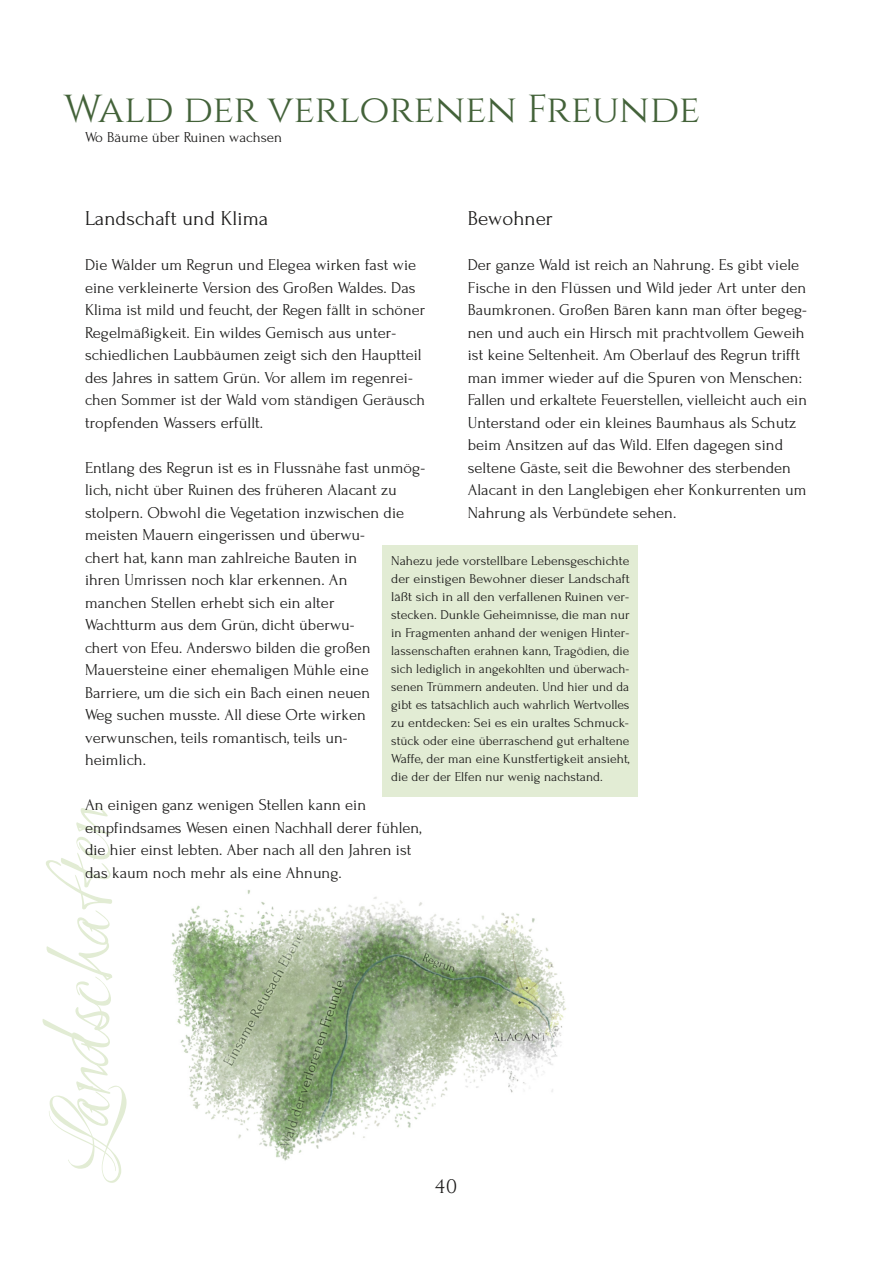
<style>
.page{position:relative;width:893px;height:1263px;background:#fff}
.page>*{position:absolute;margin:0;border:0;box-sizing:border-box;transform-origin:0 0}
.t1{font:96px "Ruthie";color:#e2ecd4}
.t2{font:39px "Cinzel";color:#436239}
.t3{font:21px "Forum";color:#1c1b1a}
.t4{font:19.5px "Cinzel";color:#1c1b1a}
.t5{font:16.5px/22.5px "Forum";color:#1c1b1a}
.t6{font:15px "Forum";color:#1c1b1a}
.t7{font:13.5px/18px "Forum";color:#1c1b1a;text-align:justify}
</style>
<div class="page">
<img style="left:171px;top:890px;width:396px;height:271px">
<div style="left:383px;top:545px;width:255px;height:251px;background:#e2ecd4"></div>
<h2 class="t2" style="left:64px;top:90px;width:638px">Wald der verlorenen Freunde</h2>
<p class="t6" style="left:85px;top:129px;width:199px">Wo Bäume über Ruinen wachsen</p>
<p class="t3" style="left:85px;top:207px;width:185px">Landschaft und Klima</p>
<p class="t5" style="left:85px;top:254px;width:342px">Die Wälder um Regrun und Elegea wirken fast wie eine verkleinerte Version des Großen Waldes. Das Klima ist mild und feucht, der Regen fällt in schöner Regelmäßigkeit. Ein wildes Gemisch aus unter&shy;schiedlichen Laubbäumen zeigt sich den Hauptteil des Jahres in sattem Grün. Vor allem im regenrei&shy;chen Sommer ist der Wald vom ständigen Geräusch tropfenden Wassers erfüllt.</p>
<p class="t5" style="left:85px;top:456px;width:342px">Entlang des Regrun ist es in Flussnähe fast unmög&shy;lich, nicht über Ruinen des früheren Alacant zu stolpern. Obwohl die Vegetation inzwischen die meisten Mauern eingerissen und überwu-<br>chert hat, kann man zahlreiche Bauten in<br>ihren Umrissen noch klar erkennen. An<br>manchen Stellen erhebt sich ein alter<br>Wachtturm aus dem Grün, dicht überwu-<br>chert von Efeu. Anderswo bilden die großen Mauersteine einer ehemaligen Mühle eine Barriere, um die sich ein Bach einen neuen<br>Weg suchen musste. All diese Orte wirken verwunschen, teils romantisch, teils un-<br>heimlich.</p>
<p class="t5" style="left:85px;top:794px;width:338px">An einigen ganz wenigen Stellen kann ein empfindsames Wesen einen Nachhall derer fühlen, die hier einst lebten. Aber nach all den Jahren ist das kaum noch mehr als eine Ahnung.</p>
<p class="t3" style="left:468px;top:207px;width:87px">Bewohner</p>
<p class="t5" style="left:468px;top:254px;width:341px">Der ganze Wald ist reich an Nahrung. Es gibt viele Fische in den Flüssen und Wild jeder Art unter den Baumkronen. Großen Bären kann man öfter begeg&shy;nen und auch ein Hirsch mit prachtvollem Geweih ist keine Seltenheit. Am Oberlauf des Regrun trifft man immer wieder auf die Spuren von Menschen:<br>Fallen und erkaltete Feuerstellen, vielleicht auch ein Unterstand oder ein kleines Baumhaus als Schutz beim Ansitzen auf das Wild. Elfen dagegen sind seltene Gäste, seit die Bewohner des sterbenden Alacant in den Langlebigen eher Konkurrenten um Nahrung als Verbündete sehen.</p>
<p class="t7" style="left:391px;top:552px;width:240px">Nahezu jede vorstellbare Lebensgeschichte der einstigen Bewohner dieser Landschaft läßt sich in all den verfallenen Ruinen ver&shy;stecken. Dunkle Geheimnisse, die man nur in Fragmenten anhand der wenigen Hinter&shy;lassenschaften erahnen kann, Tragödien, die sich lediglich in angekohlten und überwach&shy;senen Trümmern andeuten. Und hier und da gibt es tatsächlich auch wahrlich Wertvolles zu entdecken: Sei es ein uraltes Schmuck&shy;stück oder eine überraschend gut erhaltene Waffe, der man eine Kunstfertigkeit ansieht, die der der Elfen nur wenig nachstand.</p>
<h1 class="t1" style="left:31px;top:1178px;width:376px;rotate:-90deg">Landschaften</h1>
<p class="t4" style="left:434px;top:1177px;width:24px">40</p>
</div>
